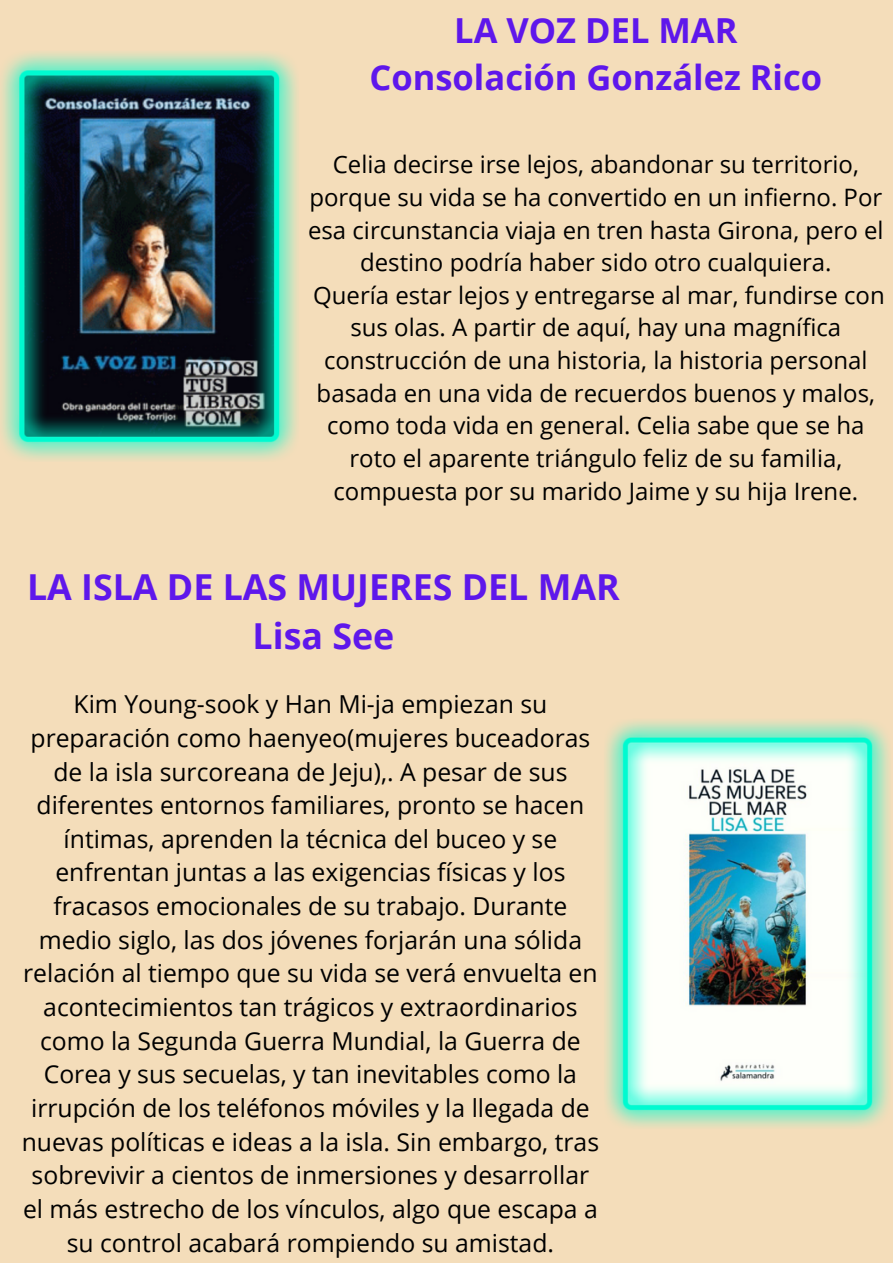
<style>
.page{position:relative;width:893px;height:1264px;background:#fff}
.page>*{position:absolute;margin:0;border:0;box-sizing:border-box;transform-origin:0 0}
.t1{font:700 35.7px/49.5px "Open Sans";color:#5e17eb;text-align:center}
.t2{font:700 34.5px/47.2px "Open Sans";color:#5e17eb;text-align:center}
.t3{font:24.75px/33.6px "Open Sans";color:#000;text-align:center}
.t4{font:24px/32.5px "Open Sans";color:#000;text-align:center}
</style>
<div class="page">
<div style="left:0;top:0;width:892px;height:1262px;background:#f4ddba"></div>
<img style="left:1px;top:52px;width:296px;height:408px">
<img style="left:606px;top:720px;width:283px;height:407px">
<h2 class="t2" style="left:369px;top:6px;width:454px">LA VOZ DEL MAR<br>Consolación González Rico</h2>
<p class="t4" style="left:308px;top:148px;width:578px">Celia decirse irse lejos, abandonar su territorio, porque su vida se ha convertido en un infierno. Por esa circunstancia viaja en tren hasta Girona, pero el destino podría haber sido otro cualquiera.<br>Quería estar lejos y entregarse al mar, fundirse con sus olas. A partir de aquí, hay una magnífica construcción de una historia, la historia personal basada en una vida de recuerdos buenos y malos, como toda vida en general. Celia sabe que se ha roto el aparente triángulo feliz de su familia, compuesta por su marido Jaime y su hija Irene.</p>
<h1 class="t1" style="left:27px;top:561px;width:594px">LA ISLA DE LAS MUJERES DEL MAR<br>Lisa See</h1>
<p class="t3" style="left:22px;top:686px;width:579px">Kim Young-sook y Han Mi-ja empiezan su preparación como haenyeo(mujeres buceadoras de la isla surcoreana de Jeju),. A pesar de sus diferentes entornos familiares, pronto se hacen íntimas, aprenden la técnica del buceo y se enfrentan juntas a las exigencias físicas y los fracasos emocionales de su trabajo. Durante medio siglo, las dos jóvenes forjarán una sólida relación al tiempo que su vida se verá envuelta en acontecimientos tan trágicos y extraordinarios como la Segunda Guerra Mundial, la Guerra de Corea y sus secuelas, y tan inevitables como la irrupción de los teléfonos móviles y la llegada de nuevas políticas e ideas a la isla. Sin embargo, tras sobrevivir a cientos de inmersiones y desarrollar el más estrecho de los vínculos, algo que escapa a su control acabará rompiendo su amistad.</p>
</div>
